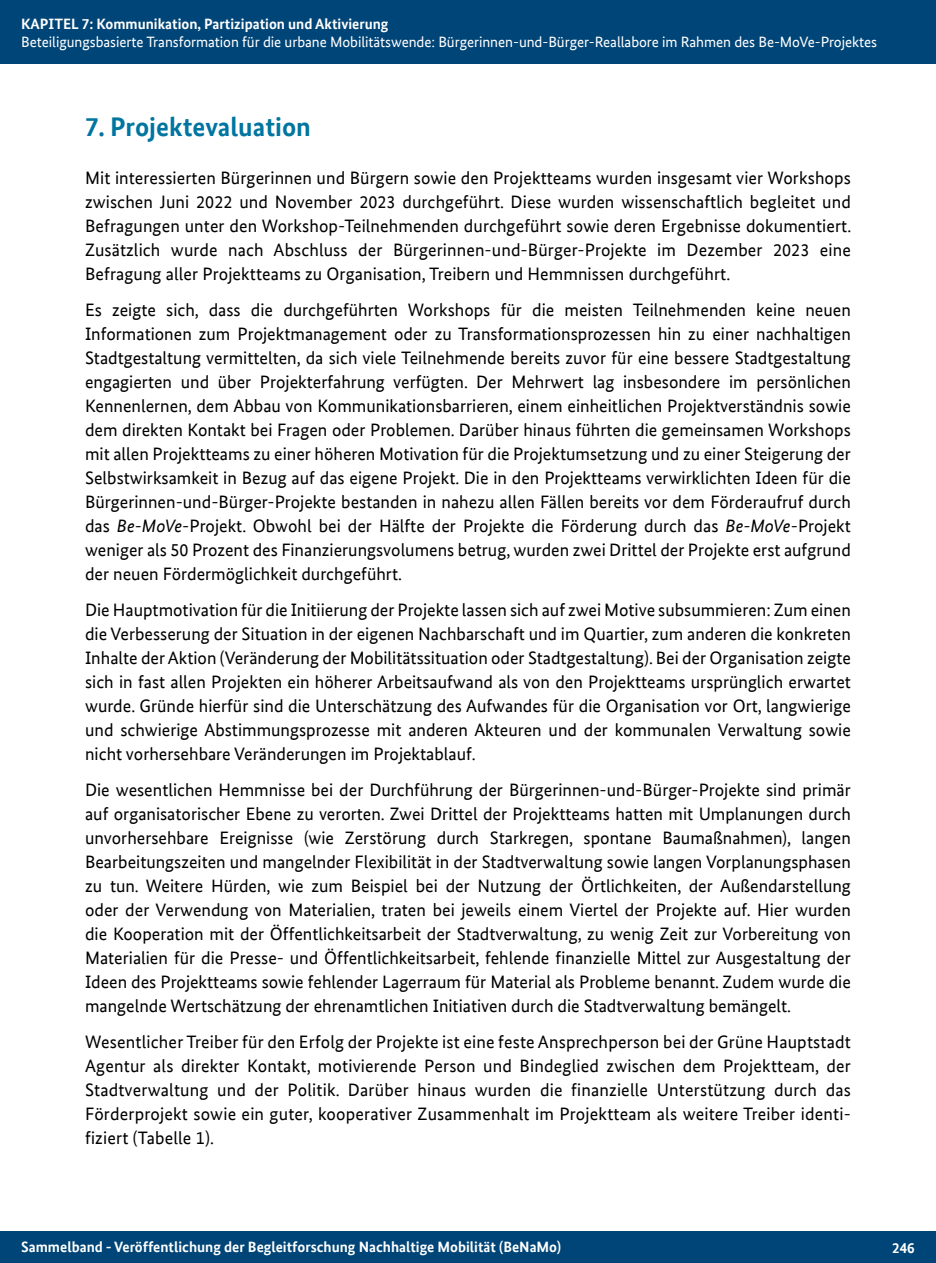
<style>
.page{position:relative;width:936px;height:1263px;background:#fff}
.page>*{position:absolute;margin:0;border:0;box-sizing:border-box;transform-origin:0 0}
.Überschrift_blau{font:700 27px "Bundes Sans Web";color:#0075a0}
.Fließtext{font:18px/24px "Bundes Sans Web";color:#000;text-align:justify}
.t1{font:700 15px "Bundes Sans Web";color:#fff}
.t2{font:15px "Bundes Sans Web";letter-spacing:-.005em;color:#fff}
.s1{font-style:italic}
</style>
<div class="page">
<div style="left:0;top:0;width:935px;height:64px;background:#004577"></div>
<div style="left:0;top:1231px;width:935px;height:32px;background:#004577"></div>
<p class="t1" style="left:21px;top:15px;width:369px">KAPITEL 7: Kommunikation, Partizipation und Aktivierung</p>
<p class="t2" style="left:21px;top:33px;width:857px">Beteiligungsbasierte Transformation für die urbane Mobilitätswende: Bürgerinnen-und-Bürger-Reallabore im Rahmen des Be-MoVe-Projektes</p>
<p class="Überschrift_blau" style="left:85px;top:111px;width:227px">7. Projektevaluation</p>
<p class="Fließtext" style="left:85px;top:166px;width:767px">Mit interessierten Bürgerinnen und Bürgern sowie den Projektteams wurden insgesamt vier Workshops zwischen Juni 2022 und November 2023 durchgeführt. Diese wurden wissenschaftlich begleitet und Befragungen unter den Workshop-Teilnehmenden durchgeführt sowie deren Ergebnisse dokumentiert.<br>Zusätzlich wurde nach Abschluss der Bürgerinnen-und-Bürger-Projekte im Dezember 2023 eine Befragung aller Projektteams zu Organisation, Treibern und Hemmnissen durchgeführt.</p>
<p class="Fließtext" style="left:85px;top:298px;width:767px">Es zeigte sich, dass die durchgeführten Workshops für die meisten Teilnehmenden keine neuen Informationen zum Projektmanagement oder zu Transformationsprozessen hin zu einer nachhaltigen Stadtgestaltung vermittelten, da sich viele Teilnehmende bereits zuvor für eine bessere Stadtgestaltung engagierten und über Projekterfahrung verfügten. Der Mehrwert lag insbesondere im persönlichen Kennenlernen, dem Abbau von Kommunikationsbarrieren, einem einheitlichen Projektverständnis sowie dem direkten Kontakt bei Fragen oder Problemen. Darüber hinaus führten die gemeinsamen Workshops mit allen Projektteams zu einer höheren Motivation für die Projektumsetzung und zu einer Steigerung der Selbstwirksamkeit in Bezug auf das eigene Projekt. Die in den Projektteams verwirklichten Ideen für die Bürgerinnen-und-Bürger-Projekte bestanden in nahezu allen Fällen bereits vor dem Förderaufruf durch das <span class="s1">Be-MoVe</span>-Projekt. Obwohl bei der Hälfte der Projekte die Förderung durch das <span class="s1">Be-MoVe</span>-Projekt weniger als 50 Prozent des Finanzierungsvolumens betrug, wurden zwei Drittel der Projekte erst aufgrund der neuen Fördermöglichkeit durchgeführt.</p>
<p class="Fließtext" style="left:85px;top:598px;width:767px">Die Hauptmotivation für die Initiierung der Projekte lassen sich auf zwei Motive subsummieren: Zum einen die Verbesserung der Situation in der eigenen Nachbarschaft und im Quartier, zum anderen die konkreten Inhalte der Aktion (Veränderung der Mobilitätssituation oder Stadtgestaltung). Bei der Organisation zeigte sich in fast allen Projekten ein höherer Arbeitsaufwand als von den Projektteams ursprünglich erwartet wurde. Gründe hierfür sind die Unterschätzung des Aufwandes für die Organisation vor Ort, langwierige und schwierige Abstimmungsprozesse mit anderen Akteuren und der kommunalen Verwaltung sowie nicht vorhersehbare Veränderungen im Projektablauf.</p>
<p class="Fließtext" style="left:85px;top:778px;width:767px">Die wesentlichen Hemmnisse bei der Durchführung der Bürgerinnen-und-Bürger-Projekte sind primär auf organisatorischer Ebene zu verorten. Zwei Drittel der Projektteams hatten mit Umplanungen durch unvorhersehbare Ereignisse (wie Zerstörung durch Starkregen, spontane Baumaßnahmen), langen Bearbeitungszeiten und mangelnder Flexibilität in der Stadtverwaltung sowie langen Vorplanungsphasen zu tun. Weitere Hürden, wie zum Beispiel bei der Nutzung der Örtlichkeiten, der Außendarstellung oder der Verwendung von Materialien, traten bei jeweils einem Viertel der Projekte auf. Hier wurden die Kooperation mit der Öffentlichkeitsarbeit der Stadtverwaltung, zu wenig Zeit zur Vorbereitung von Materialien für die Presse- und Öffentlichkeitsarbeit, fehlende finanzielle Mittel zur Ausgestaltung der Ideen des Projektteams sowie fehlender Lagerraum für Material als Probleme benannt. Zudem wurde die mangelnde Wertschätzung der ehrenamtlichen Initiativen durch die Stadtverwaltung bemängelt.</p>
<p class="Fließtext" style="left:85px;top:1030px;width:767px">Wesentlicher Treiber für den Erfolg der Projekte ist eine feste Ansprechperson bei der Grüne Hauptstadt Agentur als direkter Kontakt, motivierende Person und Bindeglied zwischen dem Projektteam, der Stadtverwaltung und der Politik. Darüber hinaus wurden die finanzielle Unterstützung durch das Förderprojekt sowie ein guter, kooperativer Zusammenhalt im Projektteam als weitere Treiber identi&shy;fiziert (Tabelle 1).</p>
<p class="t1" style="left:21px;top:1238px;width:541px">Sammelband - Veröffentlichung der Begleitforschung Nachhaltige Mobilität (BeNaMo)</p>
<p class="t1" style="left:892px;top:1239px;width:24px">246</p>
</div>
